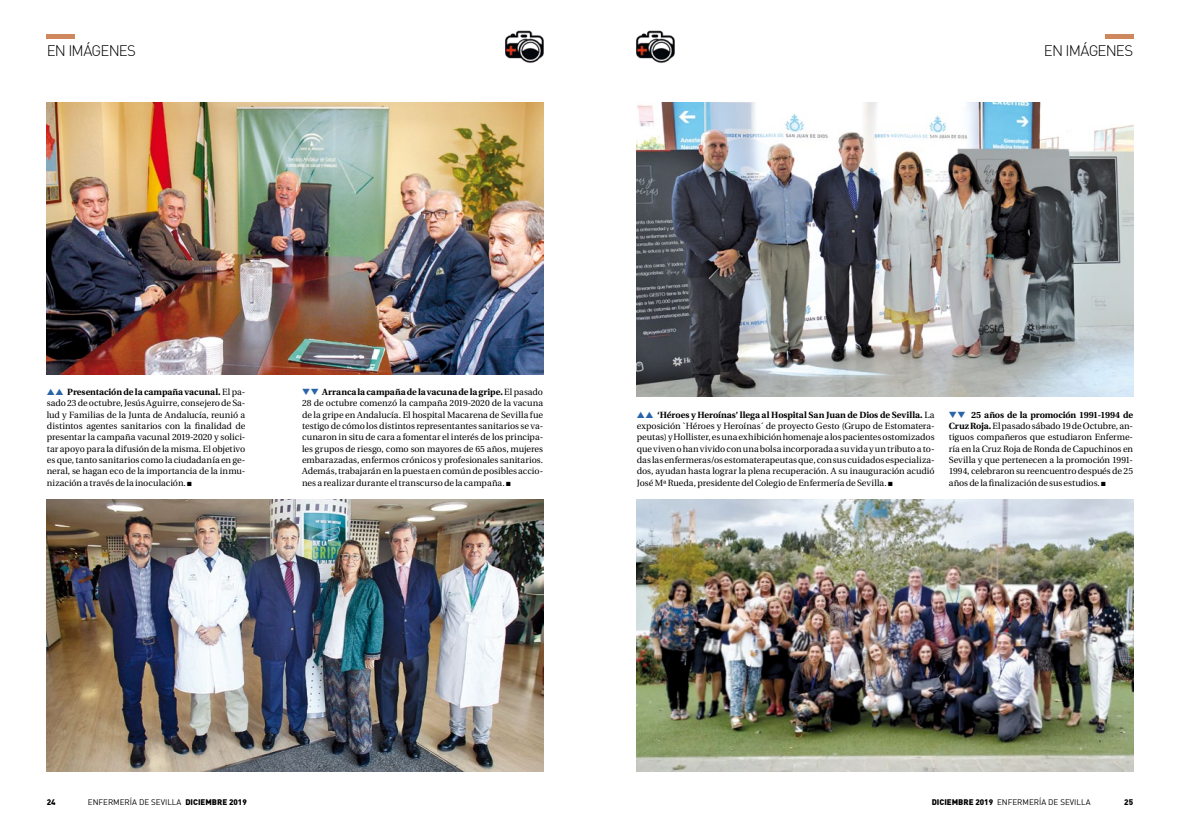
<style>
.page{position:relative;width:1180px;height:828px;background:#fff}
.page>*{position:absolute;margin:0;border:0;box-sizing:border-box;transform-origin:0 0}
.t1{font:300 15px "DIN";letter-spacing:-.05em;color:#000}
.t2{font:9px/11.3px "Utopia";color:#000;text-align:justify}
.t3{font:8px "DIN";color:#000}
.t4{font:900 8px "DIN";color:#000}
.s1{color:#2964a9}
.s2{font-weight:700}
.s3{font-weight:900}
</style>
<div class="page">
<img style="left:636px;top:102px;width:496px;height:295px">
<img style="left:636px;top:499px;width:496px;height:272px">
<img style="left:47px;top:102px;width:496px;height:272px">
<img style="left:47px;top:499px;width:496px;height:272px">
<hr style="left:47px;top:34px;width:28px;height:4px;background:#cf875e">
<hr style="left:1104px;top:34px;width:28px;height:4px;background:#cf875e">
<img style="left:636px;top:30px;width:39px;height:33px">
<img style="left:505px;top:30px;width:39px;height:33px">
<h1 class="t1" style="left:47px;top:42px;width:91px">EN IMÁGENES</h1>
<h1 class="t1" style="left:1043px;top:42px;width:91px">EN IMÁGENES</h1>
<p class="t2" style="left:47px;top:386px;width:200px"><span class="s1">▲▲</span> <span class="s2">Presentación de la campaña vacunal.</span> El pa&shy;sado 23 de octubre, Jesús Aguirre, consejero de Sa&shy;lud y Familias de la Junta de Andalucía, reunió a distintos agentes sanitarios con la finalidad de presentar la campaña vacunal 2019-2020 y solici&shy;tar apoyo para la difusión de la misma. El objetivo es que, tanto sanitarios como la ciudadanía en ge&shy;neral, se hagan eco de la importancia de la inmu&shy;nización a través de la inoculación. ■</p>
<p class="t2" style="left:302px;top:386px;width:242px"><span class="s1">▼▼</span> <span class="s2">Arranca la campaña de la vacuna de la gripe.</span> El pasado 28 de octubre comenzó la campaña 2019-2020 de la vacuna de la gripe en Andalucía. El hospital Macarena de Sevilla fue testigo de cómo los distintos representantes sanitarios se va&shy;cunaron in situ de cara a fomentar el interés de los principa&shy;les grupos de riesgo, como son mayores de 65 años, mujeres embarazadas, enfermos crónicos y profesionales sanitarios.<br>Además, trabajarán en la puesta en común de posibles accio&shy;nes a realizar durante el transcurso de la campaña. ■</p>
<p class="t2" style="left:636px;top:409px;width:299px"><span class="s1">▲▲</span> <span class="s2">‘Héroes y Heroínas’ llega al Hospital San Juan de Dios de Sevilla.</span> La exposición `Héroes y Heroínas´ de proyecto Gesto (Grupo de Estomatera&shy;peutas) y Hollister, es una exhibición homenaje a los pacientes ostomizados que viven o han vivido con una bolsa incorporada a su vida y un tributo a to&shy;das las enfermeras/os estomaterapeutas que, con sus cuidados especializa&shy;dos, ayudan hasta lograr la plena recuperación. A su inauguración acudió José Mª Rueda, presidente del Colegio de Enfermería de Sevilla. ■</p>
<p class="t2" style="left:948px;top:409px;width:186px"><span class="s1">▼▼</span> <span class="s2">25 años de la promoción 1991-1994 de Cruz Roja.</span> El pasado sábado 19 de Octubre, an&shy;tiguos compañeros que estudiaron Enferme&shy;ría en la Cruz Roja de Ronda de Capuchinos en Sevilla y que pertenecen a la promoción 1991- 1994, celebraron su reencuentro después de 25 años de la finalización de sus estudios. ■</p>
<p class="t4" style="left:47px;top:797px;width:10px">24</p>
<p class="t3" style="left:88px;top:797px;width:160px">ENFERMERÍA DE SEVILLA <span class="s3">DICIEMBRE 2019</span></p>
<p class="t3" style="left:931px;top:797px;width:160px"><span class="s3">DICIEMBRE 2019</span> ENFERMERÍA DE SEVILLA</p>
<p class="t4" style="left:1124px;top:797px;width:10px">25</p>
</div>
